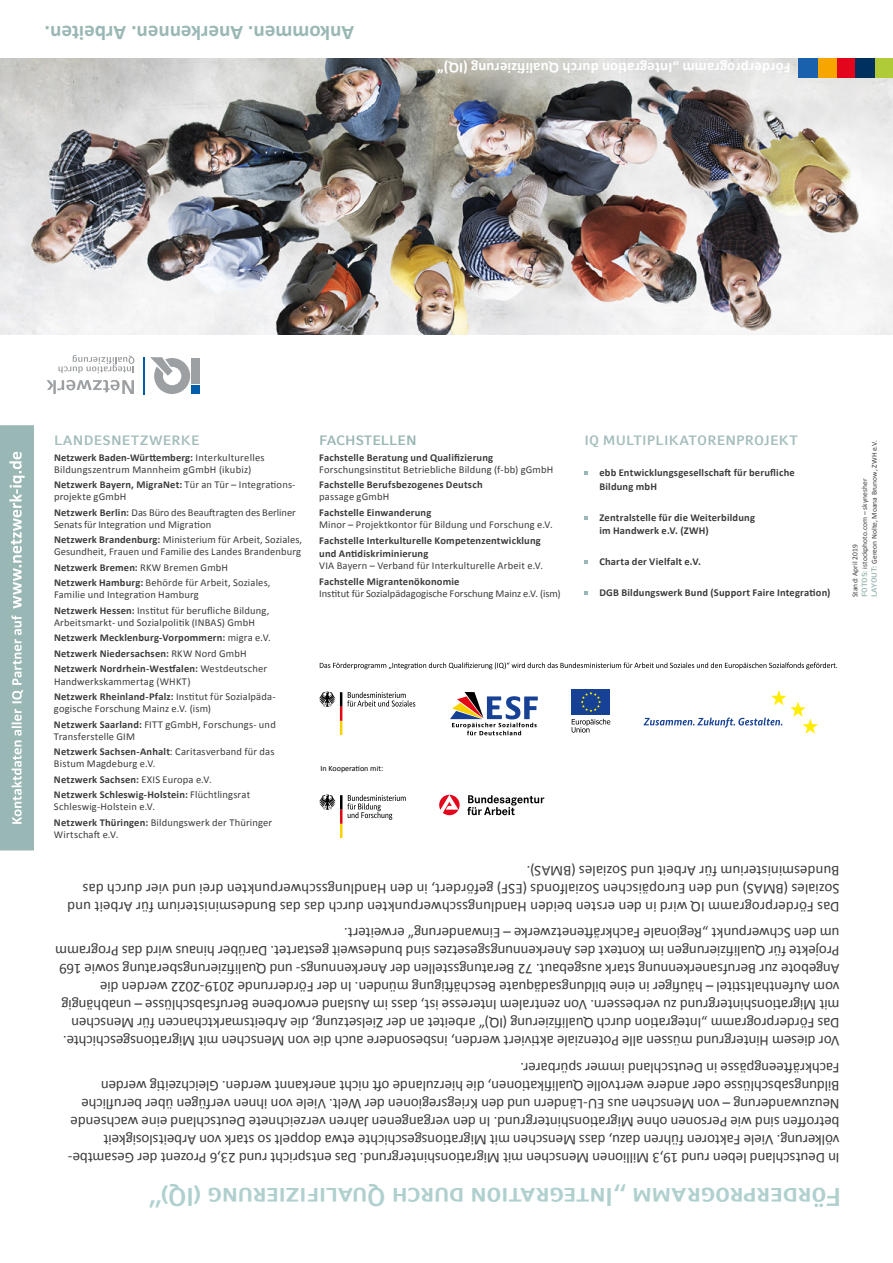
<style>
.page{position:relative;width:893px;height:1263px;background:#fff}
.page>*{position:absolute;margin:0;border:0;box-sizing:border-box;transform-origin:0 0}
.t1{font:25.5px "Compatil Fact LT Com Bd SC";letter-spacing:-.04em;color:#afd0ce}
.t2{font:700 21px "Calibri";color:#99b7b4}
.t3{font:15px/18px "Calibri";letter-spacing:-.005em;color:#3c3c3b}
.t4{font:700 15px "Calibri";letter-spacing:.005em;color:#fff}
.t5{font:700 13.5px "Compatil Fact LT Com";letter-spacing:.01em;color:#a3bdbb}
.t6{font:700 13.5px "Compatil Fact LT Com";color:#99b7b4}
.t7{font:10.5px/15.6px "Calibri";letter-spacing:.015em;color:#3c3c3b}
.t8{font:700 10.5px/15.6px "Calibri";letter-spacing:.02em;color:#3c3c3b}
.t9{font:10.5px "Calibri";letter-spacing:-.005em;color:#3c3c3b}
.t10{font:7.95px "Calibri";color:#000}
.t11{font:7.5px/9.8px "Calibri";letter-spacing:.01em;color:#3c3c3b}
.s1{font-weight:700}
.s2{font-weight:400}
.s3{font-family:"Compatil Fact LT Com";font-weight:700;color:#99b7b4}
</style>
<div class="page">
<svg style="left:46px;top:380px;width:88px;height:14px"></svg>
<div style="left:191px;top:358px;width:9px;height:26px;background:#9ca0a3"></div>
<div style="left:191px;top:385px;width:9px;height:9px;background:#005da9"></div>
<svg style="left:150px;top:357px;width:40px;height:37px"></svg>
<hr style="left:144px;top:357px;width:1px;height:37px;background:#005da9">
<svg style="left:58px;top:355px;width:76px;height:18px"></svg>
<div style="left:0;top:425px;width:34px;height:425px;background:#99b7b4"></div>
<svg style="left:9px;top:452px;width:16px;height:372px"></svg>
<img style="left:0;top:58px;width:893px;height:277px">
<div style="left:836px;top:58px;width:20px;height:19px;background:#e3051b"></div>
<div style="left:874px;top:58px;width:19px;height:19px;background:#afcb37"></div>
<div style="left:817px;top:58px;width:19px;height:19px;background:#f7a600"></div>
<div style="left:798px;top:58px;width:19px;height:19px;background:#1961ac"></div>
<div style="left:855px;top:58px;width:19px;height:19px;background:#00305d"></div>
<svg style="left:584px;top:471px;width:4px;height:4px"></svg>
<svg style="left:584px;top:516px;width:4px;height:3px"></svg>
<svg style="left:584px;top:561px;width:4px;height:3px"></svg>
<svg style="left:584px;top:592px;width:4px;height:3px"></svg>
<svg style="left:319px;top:794px;width:87px;height:44px"></svg>
<svg style="left:467px;top:795px;width:77px;height:20px"></svg>
<svg style="left:319px;top:691px;width:96px;height:44px"></svg>
<svg style="left:320px;top:662px;width:517px;height:7px"></svg>
<svg style="left:450px;top:691px;width:88px;height:44px"></svg>
<svg style="left:439px;top:795px;width:21px;height:20px"></svg>
<svg style="left:572px;top:719px;width:38px;height:14px"></svg>
<div style="left:572px;top:689px;width:38px;height:26px;background:#164194"></div>
<svg style="left:581px;top:692px;width:20px;height:20px"></svg>
<svg style="left:644px;top:690px;width:174px;height:44px"></svg>
<h2 class="t2" style="left:354px;top:46px;width:311px;rotate:-180deg">Ankommen. Anerkennen. Arbeiten.</h2>
<p class="t4" style="left:791px;top:78px;width:355px;rotate:-180deg">Förderprogramm „Integration durch Qualifizierung (IQ)“</p>
<p class="t5" style="left:54px;top:432px;width:147px">LANDESNETZWERKE</p>
<p class="t7" style="left:54px;top:451px;width:212px;line-height:12px"><span class="s1">Netzwerk Baden-Württemberg:</span> Interkulturelles<br>Bildungszentrum Mannheim gGmbH (ikubiz)</p>
<p class="t7" style="left:54px;top:479px;width:243px;line-height:12px"><span class="s1">Netzwerk Bayern, MigraNet:</span> Tür an Tür – Integrations&shy;projekte gGmbH</p>
<p class="t7" style="left:54px;top:506px;width:243px;line-height:12px"><span class="s1">Netzwerk Berlin:</span> Das Büro des Beauftragten des Berliner<br>Senats für Integration und Migration</p>
<p class="t7" style="left:54px;top:534px;width:250px;line-height:12px"><span class="s1">Netzwerk Brandenburg:</span> Ministerium für Arbeit, Soziales,<br>Gesundheit, Frauen und Familie des Landes Brandenburg</p>
<p class="t7" style="left:54px;top:559px;width:218px"><span class="s1">Netzwerk Bremen:</span> RKW Bremen GmbH<br><span class="s1">Netzwerk Hamburg:</span> Behörde für Arbeit, Soziales,</p>
<p class="t7" style="left:54px;top:587px;width:217px">Familie und Integration Hamburg<br><span class="s1">Netzwerk Hessen:</span> Institut für berufliche Bildung,</p>
<p class="t8" style="left:54px;top:614px;width:218px"><span class="s2">Arbeitsmarkt- und Sozialpolitik (INBAS) GmbH </span>Netzwerk Mecklenburg-Vorpommern: <span class="s2">migra e.V.<br></span>Netzwerk Niedersachsen: <span class="s2">RKW Nord GmbH </span>Netzwerk Nordrhein-Westfalen: <span class="s2">Westdeutscher</span></p>
<p class="t7" style="left:54px;top:673px;width:223px">Handwerkskammertag (WHKT)<br><span class="s1">Netzwerk Rheinland-Pfalz:</span> Institut für Sozialpäda-</p>
<p class="t7" style="left:54px;top:701px;width:223px">gogische Forschung Mainz e.V. (ism)<br><span class="s1">Netzwerk Saarland:</span> FITT gGmbH, Forschungs- und</p>
<p class="t7" style="left:54px;top:728px;width:222px">Transferstelle GIM<br><span class="s1">Netzwerk Sachsen-Anhalt</span>: Caritasverband für das</p>
<p class="t7" style="left:54px;top:756px;width:198px">Bistum Magdeburg e.V.<br><span class="s1">Netzwerk Sachsen:</span> EXIS Europa e.V.<br><span class="s1">Netzwerk Schleswig-Holstein:</span> Flüchtlingsrat</p>
<p class="t7" style="left:54px;top:799px;width:220px">Schleswig-Holstein e.V.<br><span class="s1">Netzwerk Thüringen:</span> Bildungswerk der Thüringer</p>
<p class="t7" style="left:54px;top:826px;width:66px">Wirtschaft e.V.</p>
<p class="t6" style="left:319px;top:432px;width:99px">FACHSTELLEN</p>
<p class="t8" style="left:319px;top:449px;width:176px">Fachstelle Beratung und Qualifizierung</p>
<p class="t7" style="left:319px;top:461px;width:236px">Forschungsinstitut Betriebliche Bildung (f-bb) gGmbH</p>
<p class="t8" style="left:319px;top:477px;width:165px">Fachstelle Berufsbezogenes Deutsch</p>
<p class="t7" style="left:319px;top:489px;width:72px">passage gGmbH</p>
<p class="t8" style="left:319px;top:505px;width:114px">Fachstelle Einwanderung</p>
<p class="t7" style="left:319px;top:517px;width:235px">Minor – Projektkontor für Bildung und Forschung e.V.</p>
<p class="t8" style="left:319px;top:533px;width:223px;line-height:13.5px">Fachstelle Interkulturelle Kompetenzentwicklung und Antidiskriminierung</p>
<p class="t7" style="left:319px;top:558px;width:225px">VIA Bayern – Verband für Interkulturelle Arbeit e.V.</p>
<p class="t8" style="left:319px;top:573px;width:142px">Fachstelle Migrantenökonomie</p>
<p class="t9" style="left:319px;top:587px;width:243px">Institut für Sozialpädagogische Forschung Mainz e.V. (ism)</p>
<p class="t10" style="left:321px;top:763px;width:64px">In Kooperation mit:</p>
<p class="t5" style="left:584px;top:432px;width:215px">IQ MULTIPLIKATORENPROJEKT</p>
<p class="t8" style="left:599px;top:466px;width:197px;line-height:13.5px">ebb Entwicklungsgesellschaft für berufliche<br>Bildung mbH</p>
<p class="t8" style="left:599px;top:510px;width:157px;line-height:13.5px">Zentralstelle für die Weiterbildung im Handwerk e.V. (ZWH)</p>
<p class="t8" style="left:599px;top:554px;width:103px">Charta der Vielfalt e.V.</p>
<p class="t8" style="left:599px;top:585px;width:233px">DGB Bildungswerk Bund (Support Faire Integration)</p>
<p class="t3" style="left:840px;top:915px;width:774px;rotate:-180deg">Das Förderprogramm IQ wird in den ersten beiden Handlungsschwerpunkten durch das das Bundesministerium für Arbeit und<br>Soziales (BMAS) und den Europäischen Sozialfonds (ESF) gefördert, in den Handlungsschwerpunkten drei und vier durch das<br>Bundesministerium für Arbeit und Soziales (BMAS).</p>
<p class="t3" style="left:840px;top:1050px;width:786px;rotate:-180deg">Vor diesem Hintergrund müssen alle Potenziale aktiviert werden, insbesondere auch die von Menschen mit Migrationsgeschichte.<br>Das Förderprogramm „Integration durch Qualifizierung (IQ)“ arbeitet an der Zielsetzung, die Arbeitsmarktchancen für Menschen mit Migrationshintergrund zu verbessern. Von zentralem Interesse ist, dass im Ausland erworbene Berufsabschlüsse – unabhängig vom Aufenthaltstitel – häufiger in eine bildungsadäquate Beschäftigung münden. In der Förderrunde 2019-2022 werden die Angebote zur Berufsanerkennung stark ausgebaut. 72 Beratungsstellen der Anerkennungs- und Qualifizierungsberatung sowie 169<br>Projekte für Qualifizierungen im Kontext des Anerkennungsgesetzes sind bundesweit gestartet. Darüber hinaus wird das Programm um den Schwerpunkt „Regionale Fachkräftenetzwerke – Einwanderung“ erweitert.</p>
<p class="t3" style="left:840px;top:1166px;width:773px;rotate:-180deg">In Deutschland leben rund 19,3 Millionen Menschen mit Migrationshintergrund. Das entspricht rund 23,6 Prozent der Gesamtbe&shy;völkerung. Viele Faktoren führen dazu, dass Menschen mit Migrationsgeschichte etwa doppelt so stark von Arbeitslosigkeit betroffen sind wie Personen ohne Migrationshintergrund. In den vergangenen Jahren verzeichnete Deutschland eine wachsende Neuzuwanderung – von Menschen aus EU-Ländern und den Kriegsregionen der Welt. Viele von ihnen verfügen über berufliche Bildungsabschlüsse oder andere wertvolle Qualifikationen, die hierzulande oft nicht anerkannt werden. Gleichzeitig werden Fachkräfteengpässe in Deutschland immer spürbarer.</p>
<h1 class="t1" style="left:842px;top:1212px;width:695px;rotate:-180deg">Förderprogramm „Integration durch Qualifizierung (IQ)“</h1>
<p class="t11" style="left:850px;top:597px;width:159px;rotate:-90deg">Stand: April 2019<br><span class="s3">FOTOS:</span> istockphoto.com – skynesher<br><span class="s3">LAYOUT:</span> Gereon Nolte, Moana Brunow, ZWH e.V.</p>
</div>
